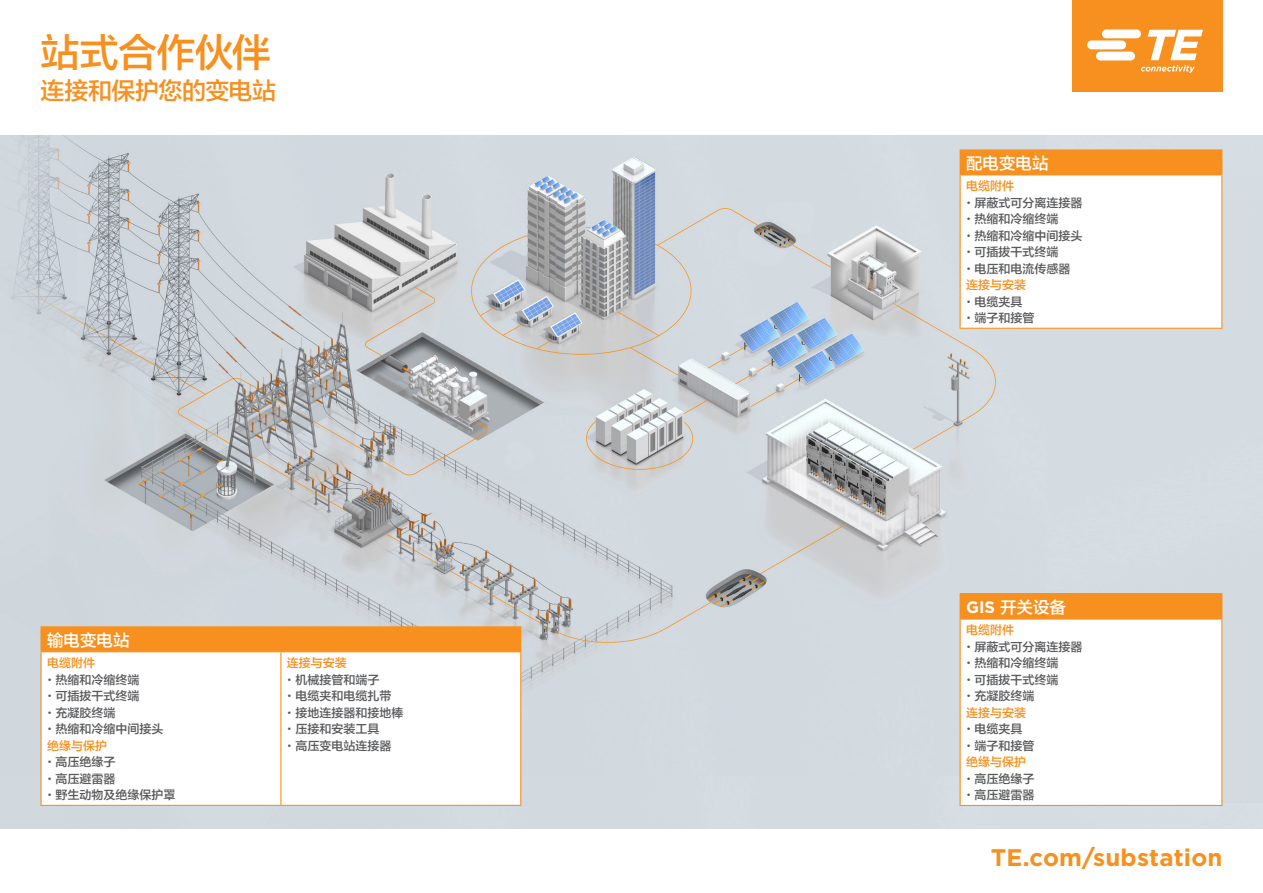
<style>
.page{position:relative;width:1263px;height:893px;background:#fff}
.page>*{position:absolute;margin:0;border:0;box-sizing:border-box;transform-origin:0 0}
.t1{font:39px "FZLTZHJW GB1 0";letter-spacing:-.015em;color:#f7901e}
.t2{font:700 24px "Gotham";letter-spacing:.01em;color:#f7901e}
.t3{font:24px "FZLTZHJW GB1 0";letter-spacing:-.02em;color:#f7901e}
.t4{font:16.5px "FZLTZHJW GB1 0";color:#fff}
.t5{font:12px/16.5px "FZLTZHJW GB1 0";color:#58595b}
.t6{font:12px "FZLTZHJW GB1 0";color:#f7901e}
.s1{font-family:"Gotham";font-weight:100}
.s2{color:#f7901e}
.s3{font-family:"Gotham";font-weight:700}
</style>
<div class="page">
<img style="left:0;top:135px;width:1048px;height:641px">
<div style="left:1072px;top:0;width:150px;height:91px;background:#f7901e"></div>
<svg style="left:1087px;top:29px;width:116px;height:44px"></svg>
<div style="left:960px;top:150px;width:262px;height:25px;background:#f7901e"></div>
<div style="left:960px;top:175px;width:262px;height:153px;background:#fff"></div>
<hr style="left:959px;top:149px;width:263px;height:2px;background:#f7901e">
<hr style="left:959px;top:151px;width:2px;height:23px;background:#f7901e">
<hr style="left:959px;top:174px;width:263px;height:1px;background:#f7901e">
<hr style="left:959px;top:175px;width:2px;height:153px;background:#f7901e">
<hr style="left:1221px;top:175px;width:1px;height:153px;background:#f7901e">
<hr style="left:959px;top:328px;width:263px;height:1px;background:#f7901e">
<div style="left:960px;top:594px;width:262px;height:25px;background:#f7901e"></div>
<div style="left:960px;top:619px;width:262px;height:186px;background:#fff"></div>
<hr style="left:959px;top:593px;width:263px;height:1px;background:#f7901e">
<hr style="left:959px;top:594px;width:2px;height:24px;background:#f7901e">
<hr style="left:959px;top:618px;width:263px;height:2px;background:#f7901e">
<hr style="left:959px;top:620px;width:2px;height:185px;background:#f7901e">
<hr style="left:1221px;top:620px;width:1px;height:185px;background:#f7901e">
<hr style="left:959px;top:805px;width:263px;height:1px;background:#f7901e">
<div style="left:41px;top:627px;width:480px;height:25px;background:#f7901e"></div>
<svg style="left:42px;top:652px;width:478px;height:153px"></svg>
<hr style="left:40px;top:626px;width:241px;height:1px;background:#f7901e">
<hr style="left:40px;top:627px;width:2px;height:24px;background:#f7901e">
<hr style="left:281px;top:626px;width:240px;height:1px;background:#f7901e">
<hr style="left:40px;top:651px;width:241px;height:1px;background:#f7901e">
<hr style="left:40px;top:652px;width:2px;height:153px;background:#f7901e">
<hr style="left:280px;top:652px;width:1px;height:153px;background:#f7901e">
<hr style="left:520px;top:652px;width:1px;height:153px;background:#f7901e">
<hr style="left:40px;top:805px;width:241px;height:1px;background:#f7901e">
<hr style="left:281px;top:805px;width:240px;height:1px;background:#f7901e">
<h1 class="t1" style="left:40px;top:32px;width:232px">站式合作伙伴</h1>
<h2 class="t3" style="left:40px;top:77px;width:237px">连接和保护您的变电站</h2>
<h3 class="t4" style="left:47px;top:631px;width:84px">输电变电站</h3>
<p class="t6" style="left:47px;top:656px;width:49px">电缆附件</p>
<p class="t5" style="left:47px;top:672px;width:94px"><span class="s1">•</span> 热缩和冷缩终端</p>
<p class="t5" style="left:47px;top:688px;width:94px"><span class="s1">•</span> 可插拔干式终端</p>
<p class="t5" style="left:47px;top:705px;width:70px"><span class="s1">•</span> 充凝胶终端</p>
<p class="t5" style="left:47px;top:721px;width:118px"><span class="s1">•</span> 热缩和冷缩中间接头<span class="s2">绝缘与保护</span></p>
<p class="t5" style="left:47px;top:754px;width:70px"><span class="s1">•</span> 高压绝缘子</p>
<p class="t5" style="left:47px;top:771px;width:70px"><span class="s1">•</span> 高压避雷器</p>
<p class="t5" style="left:47px;top:787px;width:130px"><span class="s1">•</span> 野生动物及绝缘保护罩</p>
<p class="t6" style="left:287px;top:656px;width:61px">连接与安装</p>
<p class="t5" style="left:287px;top:672px;width:94px"><span class="s1">•</span> 机械接管和端子</p>
<p class="t5" style="left:287px;top:688px;width:106px"><span class="s1">•</span> 电缆夹和电缆扎带</p>
<p class="t5" style="left:287px;top:705px;width:118px"><span class="s1">•</span> 接地连接器和接地棒</p>
<p class="t5" style="left:287px;top:721px;width:94px"><span class="s1">•</span> 压接和安装工具</p>
<p class="t5" style="left:287px;top:738px;width:106px"><span class="s1">•</span> 高压变电站连接器</p>
<h3 class="t4" style="left:966px;top:154px;width:84px">配电变电站</h3>
<p class="t6" style="left:966px;top:179px;width:49px">电缆附件</p>
<p class="t5" style="left:966px;top:195px;width:118px"><span class="s1">•</span> 屏蔽式可分离连接器</p>
<p class="t5" style="left:966px;top:211px;width:94px"><span class="s1">•</span> 热缩和冷缩终端</p>
<p class="t5" style="left:966px;top:228px;width:118px"><span class="s1">•</span> 热缩和冷缩中间接头</p>
<p class="t5" style="left:966px;top:244px;width:94px"><span class="s1">•</span> 可插拔干式终端</p>
<p class="t5" style="left:966px;top:261px;width:106px"><span class="s1">•</span> 电压和电流传感器<span class="s2">连接与安装</span></p>
<p class="t5" style="left:966px;top:294px;width:58px"><span class="s1">•</span> 电缆夹具</p>
<p class="t5" style="left:966px;top:310px;width:70px"><span class="s1">•</span> 端子和接管</p>
<h3 class="t4" style="left:966px;top:598px;width:101px"><span class="s3">GIS</span> 开关设备</h3>
<p class="t6" style="left:966px;top:624px;width:49px">电缆附件</p>
<p class="t5" style="left:966px;top:639px;width:118px"><span class="s1">•</span> 屏蔽式可分离连接器</p>
<p class="t5" style="left:966px;top:655px;width:94px"><span class="s1">•</span> 热缩和冷缩终端</p>
<p class="t5" style="left:966px;top:672px;width:94px"><span class="s1">•</span> 可插拔干式终端</p>
<p class="t5" style="left:966px;top:688px;width:70px"><span class="s1">•</span> 充凝胶终端<span class="s2">连接与安装</span></p>
<p class="t5" style="left:966px;top:721px;width:58px"><span class="s1">•</span> 电缆夹具</p>
<p class="t5" style="left:966px;top:738px;width:70px"><span class="s1">•</span> 端子和接管<span class="s2">绝缘与保护</span></p>
<p class="t5" style="left:966px;top:771px;width:70px"><span class="s1">•</span> 高压绝缘子</p>
<p class="t5" style="left:966px;top:787px;width:70px"><span class="s1">•</span> 高压避雷器</p>
<h2 class="t2" style="left:991px;top:842px;width:233px">TE.com/substation</h2>
</div>
